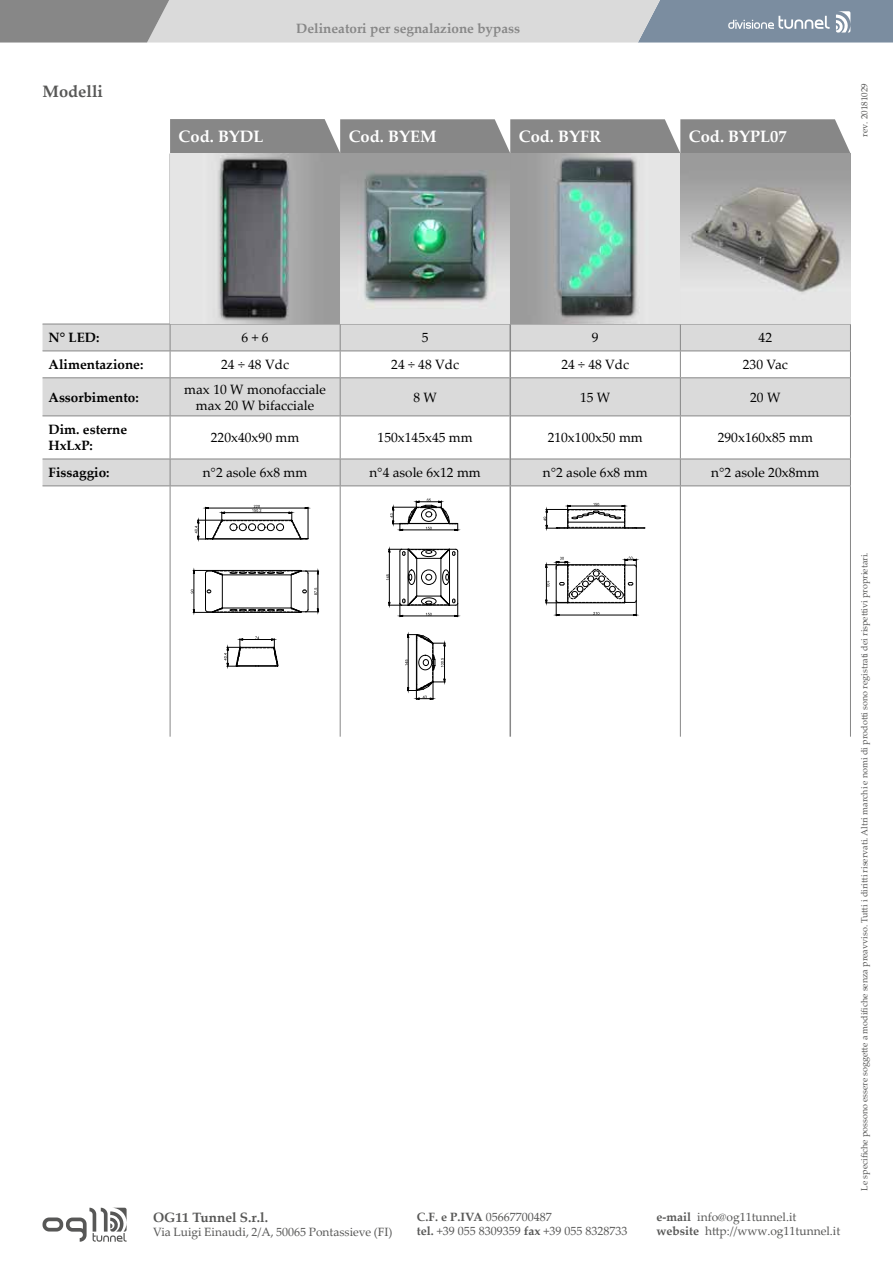
<style>
.page{position:relative;width:893px;height:1263px;background:#fff}
.page>*{position:absolute;margin:0;border:0;box-sizing:border-box;transform-origin:0 0}
.t1{font:700 16.5px "Palatino Linotype";color:#fff}
.t2{font:700 16.5px "Palatino Linotype";color:#575756}
.t3{font:13.5px/16.2px "Palatino Linotype";color:#000;text-align:center}
.t4{font:700 13.5px/16.2px "Palatino Linotype";color:#000}
.t5{font:700 13.5px "Palatino Linotype";color:#878787}
.t6{font:700 13.5px "Palatino Linotype";color:#575756}
.t7{font:12px/14.4px "Palatino Linotype";color:#575756}
.t8{font:9px "Palatino Linotype";color:#575756}
.s1{font-weight:700}
</style>
<div class="page">
<svg style="left:43px;top:325px;width:807px;height:160px;fill:#dadada"></svg>
<hr style="left:43px;top:351px;width:127px;height:1px;background:#878787">
<hr style="left:170px;top:351px;width:170px;height:1px;background:#878787">
<hr style="left:340px;top:351px;width:169px;height:1px;background:#878787">
<svg style="left:340px;top:325px;width:1px;height:52px"></svg>
<hr style="left:511px;top:351px;width:169px;height:1px;background:#878787">
<svg style="left:680px;top:325px;width:1px;height:52px"></svg>
<svg style="left:850px;top:325px;width:1px;height:52px"></svg>
<hr style="left:43px;top:377px;width:127px;height:1px;background:#878787">
<hr style="left:170px;top:377px;width:170px;height:1px;background:#878787">
<hr style="left:340px;top:377px;width:169px;height:1px;background:#878787">
<hr style="left:340px;top:378px;width:1px;height:37px;background:#878787">
<hr style="left:511px;top:377px;width:169px;height:1px;background:#878787">
<hr style="left:680px;top:378px;width:1px;height:37px;background:#878787">
<hr style="left:850px;top:378px;width:1px;height:37px;background:#878787">
<hr style="left:170px;top:415px;width:170px;height:1px;background:#878787">
<hr style="left:340px;top:415px;width:169px;height:1px;background:#878787">
<hr style="left:340px;top:416px;width:1px;height:43px;background:#878787">
<hr style="left:511px;top:415px;width:169px;height:1px;background:#878787">
<hr style="left:680px;top:416px;width:1px;height:43px;background:#878787">
<hr style="left:850px;top:416px;width:1px;height:43px;background:#878787">
<hr style="left:170px;top:459px;width:170px;height:1px;background:#878787">
<hr style="left:340px;top:459px;width:169px;height:1px;background:#878787">
<svg style="left:340px;top:459px;width:1px;height:26px"></svg>
<hr style="left:511px;top:459px;width:169px;height:1px;background:#878787">
<svg style="left:680px;top:460px;width:1px;height:25px"></svg>
<svg style="left:850px;top:460px;width:1px;height:25px"></svg>
<hr style="left:680px;top:351px;width:171px;height:1px;background:#878787">
<hr style="left:680px;top:377px;width:171px;height:1px;background:#878787">
<hr style="left:680px;top:415px;width:171px;height:1px;background:#878787">
<hr style="left:680px;top:459px;width:171px;height:1px;background:#878787">
<svg style="left:170px;top:325px;width:1px;height:52px"></svg>
<hr style="left:170px;top:378px;width:1px;height:37px;background:#878787">
<hr style="left:43px;top:415px;width:127px;height:1px;background:#878787">
<hr style="left:170px;top:416px;width:1px;height:43px;background:#878787">
<hr style="left:43px;top:459px;width:127px;height:1px;background:#878787">
<svg style="left:170px;top:459px;width:1px;height:26px"></svg>
<hr style="left:509px;top:324px;width:2px;height:27px;background:#878787">
<hr style="left:509px;top:351px;width:2px;height:27px;background:#878787">
<hr style="left:509px;top:378px;width:2px;height:38px;background:#878787">
<hr style="left:509px;top:416px;width:2px;height:43px;background:#878787">
<hr style="left:509px;top:459px;width:2px;height:26px;background:#878787">
<hr style="left:850px;top:154px;width:1px;height:170px;background:#878787">
<hr style="left:43px;top:324px;width:127px;height:1px;background:#878787">
<hr style="left:170px;top:324px;width:170px;height:1px;background:#878787">
<hr style="left:340px;top:324px;width:170px;height:1px;background:#878787">
<hr style="left:510px;top:324px;width:170px;height:1px;background:#878787">
<hr style="left:680px;top:324px;width:171px;height:1px;background:#878787">
<hr style="left:43px;top:485px;width:127px;height:1px;background:#878787">
<hr style="left:170px;top:485px;width:170px;height:1px;background:#878787">
<hr style="left:170px;top:486px;width:1px;height:251px;background:#878787">
<hr style="left:340px;top:485px;width:170px;height:1px;background:#878787">
<hr style="left:340px;top:486px;width:1px;height:251px;background:#878787">
<hr style="left:510px;top:485px;width:170px;height:1px;background:#878787">
<hr style="left:680px;top:486px;width:1px;height:251px;background:#878787">
<hr style="left:850px;top:486px;width:1px;height:251px;background:#878787">
<hr style="left:509px;top:486px;width:2px;height:251px;background:#878787">
<hr style="left:680px;top:485px;width:171px;height:1px;background:#878787">
<svg style="left:170px;top:119px;width:680px;height:34px;background:#8c8c8c"></svg>
<img style="left:170px;top:154px;width:680px;height:170px">
<hr style="left:308px;top:573px;width:1px;height:36px;background:#000">
<hr style="left:205px;top:573px;width:1px;height:36px;background:#000">
<svg style="left:302px;top:590px;width:5px;height:3px"></svg>
<hr style="left:308px;top:507px;width:1px;height:31px;background:#000">
<svg style="left:195px;top:505px;width:113px;height:35px"></svg>
<hr style="left:194px;top:573px;width:1px;height:37px;background:#000">
<svg style="left:191px;top:589px;width:3px;height:4px"></svg>
<hr style="left:318px;top:574px;width:1px;height:35px;background:#000">
<svg style="left:193px;top:570px;width:126px;height:5px"></svg>
<svg style="left:193px;top:608px;width:126px;height:5px"></svg>
<svg style="left:314px;top:588px;width:4px;height:7px"></svg>
<svg style="left:224px;top:636px;width:54px;height:31px"></svg>
<hr style="left:400px;top:551px;width:1px;height:52px;background:#000">
<hr style="left:457px;top:551px;width:1px;height:52px;background:#000">
<svg style="left:409px;top:570px;width:6px;height:15px"></svg>
<svg style="left:442px;top:570px;width:7px;height:15px"></svg>
<div style="left:421px;top:570px;width:15px;height:15px;border:1px solid #000;border-radius:50%"></div>
<svg style="left:426px;top:574px;width:6px;height:6px"></svg>
<hr style="left:389px;top:552px;width:1px;height:50px;background:#000">
<svg style="left:388px;top:596px;width:70px;height:21px"></svg>
<svg style="left:388px;top:549px;width:70px;height:10px"></svg>
<svg style="left:386px;top:574px;width:3px;height:6px"></svg>
<svg style="left:390px;top:499px;width:68px;height:32px"></svg>
<hr style="left:408px;top:549px;width:1px;height:56px;background:#000">
<hr style="left:449px;top:549px;width:1px;height:56px;background:#000">
<svg style="left:405px;top:634px;width:40px;height:65px"></svg>
<svg style="left:543px;top:503px;width:102px;height:26px"></svg>
<svg style="left:546px;top:557px;width:91px;height:59px"></svg>
<hr style="left:568px;top:522px;width:56px;height:1px;background:#000">
<svg style="left:43px;top:1208px;width:84px;height:34px"></svg>
<svg style="left:0;top:0;width:893px;height:43px;background:#b4b8bd"></svg>
<p class="t2" style="left:43px;top:80px;width:62px">Modelli</p>
<p class="t5" style="left:296px;top:18px;width:225px">Delineatori per segnalazione bypass</p>
<p class="t1" style="left:179px;top:125px;width:87px">Cod. BYDL</p>
<p class="t1" style="left:349px;top:125px;width:89px">Cod. BYEM</p>
<p class="t1" style="left:519px;top:125px;width:84px">Cod. BYFR</p>
<p class="t1" style="left:689px;top:125px;width:99px">Cod. BYPL07</p>
<p class="t8" style="left:858px;top:137px;width:55px;rotate:-90deg">rev. 20181029</p>
<p class="t4" style="left:49px;top:329px;width:52px">N° LED:</p>
<p class="t3" style="left:242px;top:329px;width:28px">6 + 6</p>
<p class="t3" style="left:422px;top:329px;width:8px">5</p>
<p class="t3" style="left:592px;top:329px;width:8px">9</p>
<p class="t3" style="left:759px;top:329px;width:15px">42</p>
<p class="t4" style="left:49px;top:356px;width:96px">Alimentazione:</p>
<p class="t3" style="left:221px;top:356px;width:69px">24 ÷ 48 Vdc</p>
<p class="t3" style="left:391px;top:356px;width:69px">24 ÷ 48 Vdc</p>
<p class="t3" style="left:561px;top:356px;width:69px">24 ÷ 48 Vdc</p>
<p class="t3" style="left:743px;top:356px;width:47px">230 Vac</p>
<p class="t4" style="left:48px;top:389px;width:92px">Assorbimento:</p>
<p class="t3" style="left:184px;top:380px;width:143px">max 10 W monofacciale max 20 W bifacciale</p>
<p class="t3" style="left:413px;top:389px;width:25px">8 W</p>
<p class="t3" style="left:580px;top:389px;width:32px">15 W</p>
<p class="t3" style="left:750px;top:389px;width:32px">20 W</p>
<p class="t4" style="left:48px;top:421px;width:80px">Dim. esterne<br>HxLxP:</p>
<p class="t3" style="left:211px;top:429px;width:90px">220x40x90 mm</p>
<p class="t3" style="left:378px;top:429px;width:97px">150x145x45 mm</p>
<p class="t3" style="left:548px;top:429px;width:97px">210x100x50 mm</p>
<p class="t3" style="left:718px;top:429px;width:97px">290x160x85 mm</p>
<p class="t4" style="left:48px;top:464px;width:63px">Fissaggio:</p>
<p class="t3" style="left:203px;top:464px;width:106px">n°2 asole 6x8 mm</p>
<p class="t3" style="left:369px;top:464px;width:113px">n°4 asole 6x12 mm</p>
<p class="t3" style="left:543px;top:464px;width:106px">n°2 asole 6x8 mm</p>
<p class="t3" style="left:711px;top:464px;width:110px">n°2 asole 20x8mm</p>
<p class="t6" style="left:153px;top:1208px;width:116px">OG11 Tunnel S.r.l.</p>
<p class="t7" style="left:153px;top:1224px;width:241px">Via Luigi Einaudi, 2/A, 50065 Pontassieve (FI)</p>
<p class="t7" style="left:417px;top:1209px;width:212px"><span class="s1">C.F. e P.IVA</span> 05667700487<br><span class="s1">tel.</span> +39 055 8309359 <span class="s1">fax</span> +39 055 8328733</p>
<p class="t7" style="left:657px;top:1209px;width:185px"><span class="s1">e-mail</span> info@og11tunnel.it <span class="s1">website</span> http://www.og11tunnel.it</p>
<p class="t8" style="left:858px;top:1191px;width:640px;rotate:-90deg">Le specifiche possono essere soggette a modifiche senza preavviso. Tutti i diritti riservati. Altri marchi e nomi di prodotti sono registrati dei rispettivi proprietari.</p>
</div>
